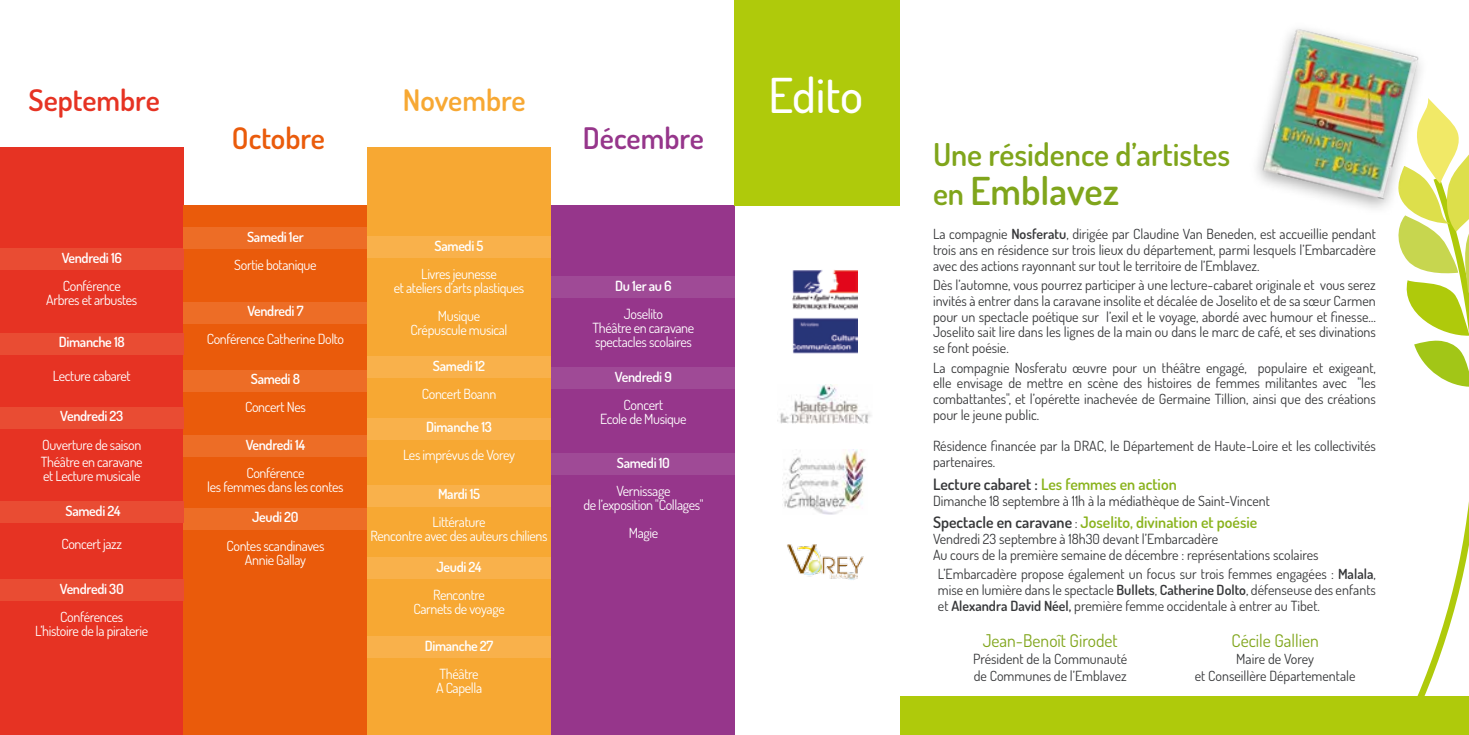
<style>
.page{position:relative;width:1469px;height:735px;background:#fff}
.page>*{position:absolute;margin:0;border:0;box-sizing:border-box;transform-origin:0 0}
.t1{font:500 48.12px "Dosis";letter-spacing:-.005em;color:#fff}
.t2{font:600 38.5px "Dosis";color:#80a51b}
.t3{font:600 31.5px "Dosis";color:#80a51b}
.t4{font:600 29.75px "Dosis";color:#e63323}
.t5{font:600 29.75px "Dosis";letter-spacing:-.005em;color:#f7a833}
.t6{font:600 29.75px "Dosis";color:#96368b}
.t7{font:600 29.75px "Dosis";color:#ea5b0b}
.t8{font:17.5px "Dosis";color:#80a51b}
.t9{font:600 15.75px "Dosis";color:#8ab31d}
.t10{font:14px/15.8px "Dosis";color:#363739;text-align:justify}
.t11{font:14px/14px "Dosis";letter-spacing:-.025em;color:#fff;text-align:center}
.t12{font:600 14px "Dosis";letter-spacing:-.025em;color:#fff}
.s1{font-size:31.5px}
.s2{font-weight:600}
.s3{color:#363739}
.s4{font-weight:400;font-size:14px;color:#363739}
</style>
<div class="page">
<div style="left:0;top:147px;width:184px;height:587px;background:#e63323"></div>
<div style="left:184px;top:205px;width:183px;height:529px;background:#ea5b0b"></div>
<div style="left:367px;top:147px;width:184px;height:587px;background:#f7a833"></div>
<div style="left:551px;top:205px;width:183px;height:529px;background:#96368b"></div>
<svg style="left:1417px;top:510px;width:51px;height:186px"></svg>
<svg style="left:1398px;top:98px;width:70px;height:289px"></svg>
<div style="left:0;top:248px;width:184px;height:22px;background:#e94c33"></div>
<div style="left:184px;top:227px;width:183px;height:22px;background:#ed6d26"></div>
<div style="left:367px;top:236px;width:184px;height:22px;background:#f9b14b"></div>
<div style="left:367px;top:356px;width:184px;height:21px;background:#f9b14b"></div>
<div style="left:367px;top:417px;width:184px;height:22px;background:#f9b14b"></div>
<div style="left:551px;top:276px;width:184px;height:22px;background:#9f4a96"></div>
<div style="left:551px;top:367px;width:184px;height:22px;background:#9f4a96"></div>
<div style="left:551px;top:453px;width:184px;height:22px;background:#9f4a96"></div>
<div style="left:367px;top:484px;width:184px;height:22px;background:#f9b14b"></div>
<div style="left:367px;top:557px;width:184px;height:21px;background:#f9b14b"></div>
<div style="left:367px;top:635px;width:184px;height:22px;background:#f9b14b"></div>
<div style="left:184px;top:370px;width:183px;height:21px;background:#ed6d26"></div>
<div style="left:184px;top:302px;width:183px;height:21px;background:#ed6d26"></div>
<div style="left:184px;top:435px;width:183px;height:21px;background:#ed6d26"></div>
<div style="left:184px;top:508px;width:183px;height:21px;background:#ed6d26"></div>
<div style="left:0;top:579px;width:184px;height:21px;background:#e94c33"></div>
<div style="left:0;top:407px;width:184px;height:21px;background:#e94c33"></div>
<div style="left:0;top:333px;width:184px;height:21px;background:#e94c33"></div>
<div style="left:0;top:501px;width:184px;height:21px;background:#e94c33"></div>
<div style="left:734px;top:0;width:166px;height:205px;background:#afca0b"></div>
<div style="left:900px;top:696px;width:568px;height:38px;background:#afca0b"></div>
<img style="left:782px;top:449px;width:84px;height:65px">
<img style="left:777px;top:385px;width:95px;height:38px">
<img style="left:792px;top:270px;width:66px;height:83px">
<div style="left:1248px;top:22px;width:180px;height:194px;background:#000;opacity:.34"></div>
<img style="left:1259px;top:24px;width:163px;height:183px">
<img style="left:787px;top:544px;width:76px;height:36px">
<h3 class="t4" style="left:29px;top:81px;width:133px">Septembre</h3>
<p class="t12" style="left:62px;top:248px;width:62px">Vendredi 16</p>
<p class="t11" style="left:46px;top:278px;width:93px">Conférence<br>Arbres et arbustes</p>
<p class="t12" style="left:59px;top:333px;width:67px">Dimanche 18</p>
<p class="t11" style="left:53px;top:368px;width:79px">Lecture cabaret</p>
<p class="t12" style="left:60px;top:407px;width:65px">Vendredi 23</p>
<p class="t11" style="left:41px;top:435px;width:103px;line-height:17.5px;text-align:left">Ouverture de saison<br>Théâtre en caravane</p>
<p class="t11" style="left:43px;top:468px;width:99px">et Lecture musicale</p>
<p class="t12" style="left:66px;top:501px;width:56px">Samedi 24</p>
<p class="t11" style="left:61px;top:536px;width:62px">Concert jazz</p>
<p class="t12" style="left:60px;top:579px;width:65px">Vendredi 30</p>
<p class="t11" style="left:35px;top:609px;width:114px">Conférences<br>L’histoire de la piraterie</p>
<h3 class="t7" style="left:232px;top:118px;width:95px">Octobre</h3>
<h3 class="t5" style="left:403px;top:81px;width:124px">Novembre</h3>
<p class="t12" style="left:247px;top:228px;width:58px">Samedi 1er</p>
<p class="t11" style="left:234px;top:257px;width:84px">Sortie botanique</p>
<p class="t12" style="left:247px;top:302px;width:58px">Vendredi 7</p>
<p class="t11" style="left:207px;top:332px;width:139px">Conférence Catherine Dolto</p>
<p class="t12" style="left:251px;top:370px;width:51px">Samedi 8</p>
<p class="t11" style="left:245px;top:399px;width:62px">Concert Nes</p>
<p class="t12" style="left:246px;top:435px;width:61px">Vendredi 14</p>
<p class="t11" style="left:207px;top:465px;width:138px">Conférence<br>les femmes dans les contes</p>
<p class="t12" style="left:252px;top:508px;width:48px">Jeudi 20</p>
<p class="t11" style="left:226px;top:537px;width:99px">Contes scandinaves<br>Annie Gallay</p>
<p class="t12" style="left:434px;top:236px;width:50px">Samedi 5</p>
<p class="t11" style="left:394px;top:266px;width:132px">Livres jeunesse<br>et ateliers d’arts plastiques</p>
<p class="t11" style="left:410px;top:308px;width:98px">Musique<br>Crépuscule musical</p>
<p class="t12" style="left:433px;top:356px;width:54px">Samedi 12</p>
<p class="t11" style="left:422px;top:386px;width:76px">Concert Boann</p>
<p class="t12" style="left:426px;top:418px;width:67px">Dimanche 13</p>
<p class="t11" style="left:403px;top:447px;width:114px">Les imprévus de Vorey</p>
<p class="t12" style="left:438px;top:484px;width:44px">Mardi 15</p>
<p class="t11" style="left:370px;top:514px;width:178px">Littérature<br>Rencontre avec des auteurs chiliens</p>
<p class="t12" style="left:436px;top:557px;width:46px">Jeudi 24</p>
<p class="t11" style="left:413px;top:587px;width:93px">Rencontre<br>Carnets de voyage</p>
<p class="t12" style="left:425px;top:636px;width:70px">Dimanche 27</p>
<p class="t11" style="left:436px;top:665px;width:48px;text-align:left">Théâtre<br>A Capella</p>
<h3 class="t6" style="left:583px;top:118px;width:122px">Décembre</h3>
<p class="t12" style="left:615px;top:276px;width:58px">Du 1er au 6</p>
<p class="t11" style="left:592px;top:306px;width:103px">Joselito<br>Théâtre en caravane spectacles scolaires</p>
<p class="t12" style="left:615px;top:367px;width:58px">Vendredi 9</p>
<p class="t11" style="left:600px;top:397px;width:88px">Concert<br>Ecole de Musique</p>
<p class="t12" style="left:617px;top:453px;width:54px">Samedi 10</p>
<p class="t11" style="left:583px;top:483px;width:122px">Vernissage<br>de l’exposition "Collages"</p>
<p class="t11" style="left:628px;top:525px;width:31px">Magie</p>
<h1 class="t1" style="left:768px;top:64px;width:96px">Edito</h1>
<h3 class="t3" style="left:933px;top:134px;width:299px">Une résidence d’artistes</h3>
<h2 class="t2" style="left:933px;top:166px;width:188px"><span class="s1">en</span> Emblavez</h2>
<p class="t10" style="left:933px;top:226px;width:444px">La compagnie <span class="s2">Nosferatu</span>, dirigée par Claudine Van Beneden, est accueillie pendant trois ans en résidence sur trois lieux du département, parmi lesquels l’Embarcadère avec des actions rayonnant sur tout le territoire de l’Emblavez.</p>
<p class="t10" style="left:933px;top:276px;width:444px">Dès l’automne, vous pourrez participer à une lecture-cabaret originale et vous serez invités à entrer dans la caravane insolite et décalée de Joselito et de sa sœur Carmen pour un spectacle poétique sur l’exil et le voyage, abordé avec humour et finesse… Joselito sait lire dans les lignes de la main ou dans le marc de café, et ses divinations se font poésie.</p>
<p class="t10" style="left:933px;top:359px;width:444px">La compagnie Nosferatu œuvre pour un théâtre engagé, populaire et exigeant, elle envisage de mettre en scène des histoires de femmes militantes avec "les combattantes", et l’opérette inachevée de Germaine Tillion, ainsi que des créations pour le jeune public.</p>
<p class="t10" style="left:933px;top:437px;width:444px">Résidence financée par la DRAC, le Département de Haute-Loire et les collectivités partenaires.</p>
<p class="t9" style="left:933px;top:473px;width:245px"><span class="s3">Lecture cabaret :</span> Les femmes en action</p>
<p class="t10" style="left:933px;top:492px;width:338px">Dimanche 18 septembre à 11h à la médiathèque de Saint-Vincent</p>
<p class="t9" style="left:933px;top:512px;width:326px"><span class="s3">Spectacle en caravane</span> <span class="s4">:</span> Joselito, divination et poésie</p>
<p class="t10" style="left:933px;top:530px;width:387px">Vendredi 23 septembre à 18h30 devant l’Embarcadère<br>Au cours de la première semaine de décembre : représentations scolaires</p>
<p class="t10" style="left:938px;top:565px;width:439px">L’Embarcadère propose également un focus sur trois femmes engagées : <span class="s2">Malala</span>, mise en lumière dans le spectacle <span class="s2">Bullets</span>, <span class="s2">Catherine Dolto</span>, défenseuse des enfants et <span class="s2">Alexandra David Néel,</span> première femme occidentale à entrer au Tibet.</p>
<p class="t8" style="left:982px;top:628px;width:136px">Jean-Benoît Girodet</p>
<p class="t10" style="left:973px;top:649px;width:156px;line-height:16.8px">Président de la Communauté de Communes de l’Emblavez</p>
<p class="t8" style="left:1231px;top:628px;width:89px">Cécile Gallien</p>
<p class="t10" style="left:1194px;top:649px;width:162px;line-height:16.8px;text-align:center">Maire de Vorey<br>et Conseillère Départementale</p>
</div>
